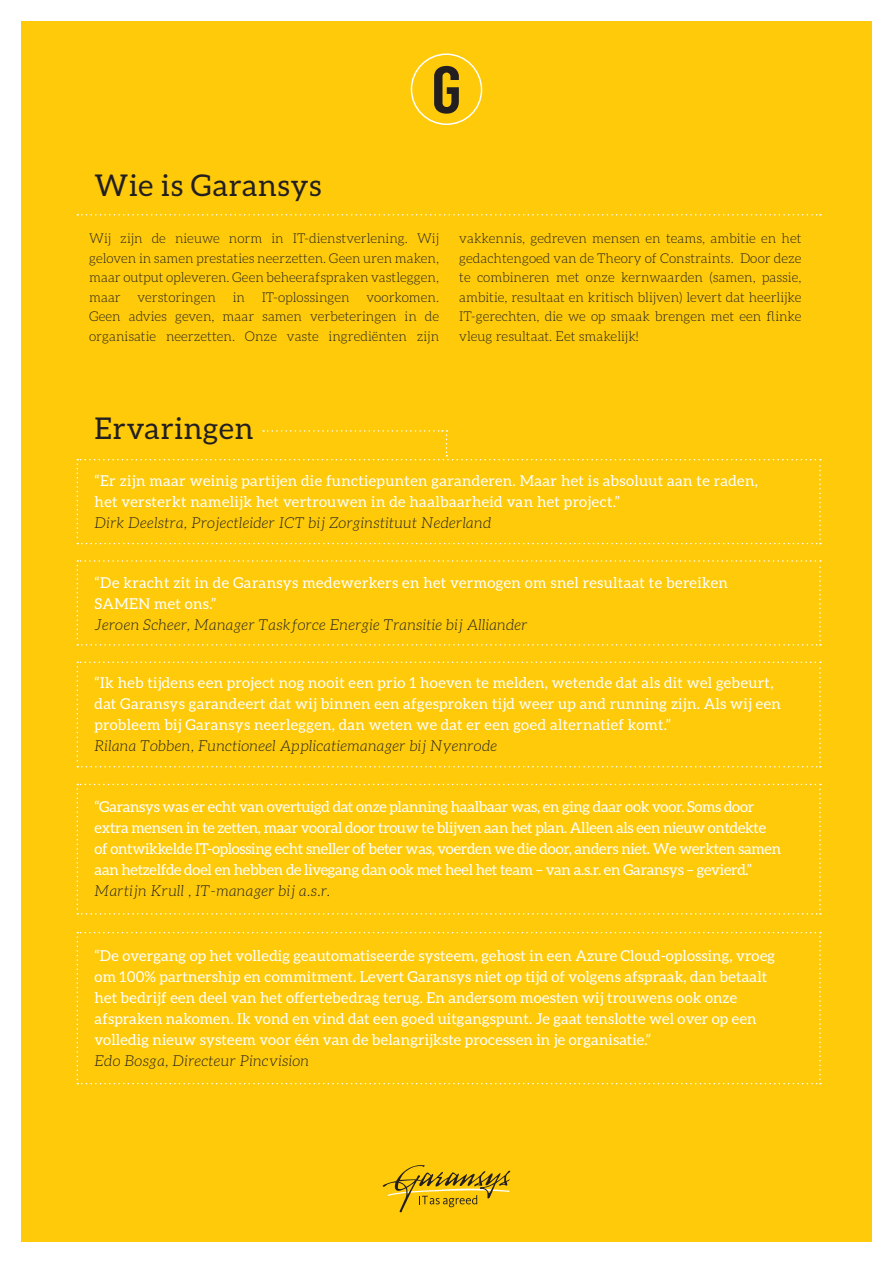
<style>
.page{position:relative;width:893px;height:1263px;background:#fff}
.page>*{position:absolute;margin:0;border:0;box-sizing:border-box;transform-origin:0 0}
.t1{font:30px "Aleo";letter-spacing:.025em;color:#231f20}
.t2{font:15px/21px "Aleo";letter-spacing:.01em;color:#fff}
.t3{font:15px/21px "Aleo";letter-spacing:-.02em;color:#fff}
.t4{font:italic 300 15px "Aleo";letter-spacing:.025em;color:#231f20}
.t5{font:300 13.5px/19.5px "Aleo";color:#231f20;text-align:justify}
</style>
<div class="page">
<div style="left:21px;top:21px;width:851px;height:1221px;background:#feca0a"></div>
<svg style="left:77px;top:214px;width:744px;height:2px"></svg>
<svg style="left:77px;top:560px;width:744px;height:86px"></svg>
<svg style="left:77px;top:661px;width:744px;height:106px"></svg>
<svg style="left:77px;top:430px;width:744px;height:114px"></svg>
<div style="left:411px;top:53px;width:71px;height:72px;border:2px solid #fff;border-radius:50%"></div>
<svg style="left:434px;top:66px;width:25px;height:48px"></svg>
<svg style="left:382px;top:1165px;width:129px;height:47px"></svg>
<svg style="left:77px;top:784px;width:744px;height:131px"></svg>
<svg style="left:77px;top:932px;width:744px;height:152px"></svg>
<p class="t1" style="left:95px;top:169px;width:228px">Wie is Garansys</p>
<p class="t5" style="left:89px;top:229px;width:351px">Wij zijn de nieuwe norm in IT-dienstverlening. Wij geloven in samen prestaties neerzetten. Geen uren maken, maar output opleveren. Geen beheerafspraken vastleggen, maar verstoringen in IT-oplossingen voorkomen.<br>Geen advies geven, maar samen verbeteringen in de organisatie neerzetten. Onze vaste ingrediënten zijn</p>
<p class="t5" style="left:459px;top:229px;width:344px">vakkennis, gedreven mensen en teams, ambitie en het gedachtengoed van de Theory of Constraints. Door deze te combineren met onze kernwaarden (samen, passie, ambitie, resultaat en kritisch blijven) levert dat heerlijke IT-gerechten, die we op smaak brengen met een flinke vleug resultaat. Eet smakelijk!</p>
<p class="t1" style="left:95px;top:411px;width:160px">Ervaringen</p>
<p class="t2" style="left:95px;top:470px;width:665px">“Er zijn maar weinig partijen die functiepunten garanderen. Maar het is absoluut aan te raden, het versterkt namelijk het vertrouwen in de haalbaarheid van het project.”</p>
<p class="t4" style="left:95px;top:515px;width:398px">Dirk Deelstra, Projectleider ICT bij Zorginstituut Nederland</p>
<p class="t2" style="left:95px;top:572px;width:635px">“De kracht zit in de Garansys medewerkers en het vermogen om snel resultaat te bereiken<br>SAMEN met ons.”</p>
<p class="t4" style="left:95px;top:616px;width:435px">Jeroen Scheer, Manager Taskforce Energie Transitie bij Alliander</p>
<p class="t2" style="left:95px;top:672px;width:688px">“Ik heb tijdens een project nog nooit een prio 1 hoeven te melden, wetende dat als dit wel gebeurt, dat Garansys garandeert dat wij binnen een afgesproken tijd weer up and running zijn. Als wij een probleem bij Garansys neerleggen, dan weten we dat er een goed alternatief komt.”</p>
<p class="t4" style="left:95px;top:738px;width:404px">Rilana Tobben, Functioneel Applicatiemanager bij Nyenrode</p>
<p class="t3" style="left:95px;top:796px;width:688px">“Garansys was er echt van overtuigd dat onze planning haalbaar was, en ging daar ook voor. Soms door extra mensen in te zetten, maar vooral door trouw te blijven aan het plan. Alleen als een nieuw ontdekte of ontwikkelde IT-oplossing echt sneller of beter was, voerden we die door, anders niet. We werkten samen aan hetzelfde doel en hebben de livegang dan ook met heel het team – van a.s.r. en Garansys – gevierd.”</p>
<p class="t4" style="left:95px;top:883px;width:237px">Martijn Krull , IT-manager bij a.s.r.</p>
<p class="t2" style="left:95px;top:945px;width:682px">“De overgang op het volledig geautomatiseerde systeem, gehost in een Azure Cloud-oplossing, vroeg om 100% partnership en commitment. Levert Garansys niet op tijd of volgens afspraak, dan betaalt het bedrijf een deel van het offertebedrag terug. En andersom moesten wij trouwens ook onze afspraken nakomen. Ik vond en vind dat een goed uitgangspunt. Je gaat tenslotte wel over op een volledig nieuw systeem voor één van de belangrijkste processen in je organisatie.”</p>
<p class="t4" style="left:95px;top:1052px;width:216px">Edo Bosga, Directeur Pincvision</p>
</div>
